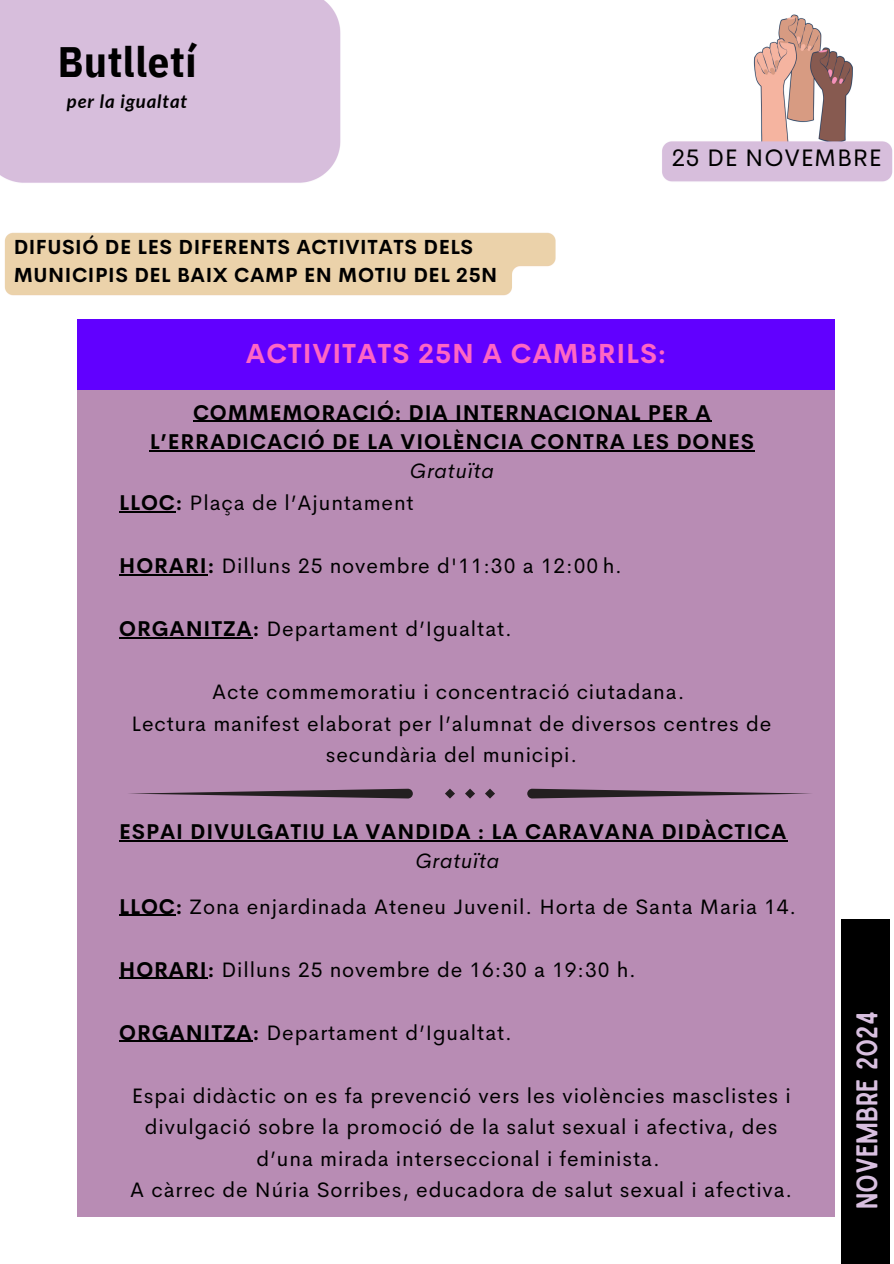
<style>
.page{position:relative;width:894px;height:1264px;background:#fff}
.page>*{position:absolute;margin:0;border:0;box-sizing:border-box;transform-origin:0 0}
.t1{font:700 42.45px "IBM Plex Sans Cond";letter-spacing:.015em;color:#000}
.t2{font:28.65px "Sailors";color:#d8bfdf}
.t3{font:700 27px "Cerebri Sans";letter-spacing:.03em;color:#ff66c4}
.t4{font:24px "Cerebri Sans";letter-spacing:.03em;color:#000}
.t5{font:21px/31.5px "Cerebri Sans";letter-spacing:.04em;color:#000;text-align:center}
.t6{font:700 21px/29.2px "Cerebri Sans";letter-spacing:.04em;color:#000;text-align:center}
.t7{font:700 19.95px/28.2px "Cerebri Sans";letter-spacing:.03em;color:#000}
.t8{font:italic 700 18.6px "Lato";letter-spacing:.045em;color:#000}
.s1{font-weight:400;font-style:italic}
.s2{font-weight:700}
</style>
<div class="page">
<img style="left:0;top:0;width:893px;height:296px">
<div style="left:77px;top:336px;width:757px;height:880px;background:#b88cb4"></div>
<div style="left:841px;top:919px;width:48px;height:344px;background:#000"></div>
<hr style="left:193px;top:420px;width:518px;height:2px;background:#000">
<hr style="left:150px;top:450px;width:604px;height:1px;background:#000">
<hr style="left:119px;top:511px;width:57px;height:1px;background:#000">
<hr style="left:119px;top:574px;width:89px;height:1px;background:#000">
<hr style="left:119px;top:637px;width:134px;height:1px;background:#000">
<hr style="left:119px;top:840px;width:668px;height:1px;background:#000">
<hr style="left:119px;top:914px;width:57px;height:1px;background:#000">
<hr style="left:119px;top:977px;width:89px;height:1px;background:#000">
<hr style="left:119px;top:1040px;width:134px;height:1px;background:#000">
<div style="left:77px;top:319px;width:757px;height:71px;background:#6100ff"></div>
<svg style="left:129px;top:788px;width:284px;height:10px"></svg>
<svg style="left:527px;top:788px;width:284px;height:10px"></svg>
<svg style="left:465px;top:788px;width:10px;height:10px"></svg>
<svg style="left:445px;top:788px;width:10px;height:10px"></svg>
<svg style="left:485px;top:788px;width:10px;height:10px"></svg>
<p class="t1" style="left:58px;top:34px;width:140px">Butlletí</p>
<p class="t8" style="left:67px;top:89px;width:122px">per la igualtat</p>
<h4 class="t4" style="left:671px;top:142px;width:211px">25 DE NOVEMBRE</h4>
<h3 class="t7" style="left:14px;top:232px;width:485px">DIFUSIÓ DE LES DIFERENTS ACTIVITATS DELS<br>MUNICIPIS DEL BAIX CAMP EN MOTIU DEL 25N</h3>
<h5 class="t3" style="left:246px;top:336px;width:422px">ACTIVITATS 25N A CAMBRILS:</h5>
<h5 class="t6" style="left:150px;top:397px;width:605px">COMMEMORACIÓ: DIA INTERNACIONAL PER A<br>L’ERRADICACIÓ DE LA VIOLÈNCIA CONTRA LES DONES<br><span class="s1">Gratuïta</span></h5>
<h5 class="t5" style="left:119px;top:487px;width:296px"><span class="s2">LLOC:</span> Plaça de l’Ajuntament</h5>
<h5 class="t5" style="left:119px;top:550px;width:504px"><span class="s2">HORARI:</span> Dilluns 25 novembre d'11:30 a 12:00 h.</h5>
<h5 class="t5" style="left:119px;top:613px;width:394px"><span class="s2">ORGANITZA:</span> Departament d’Igualtat.</h5>
<h5 class="t5" style="left:131px;top:676px;width:641px">Acte commemoratiu i concentració ciutadana.<br>Lectura manifest elaborat per l’alumnat de diversos centres de secundària del municipi.</h5>
<p class="t6" style="left:119px;top:817px;width:668px">ESPAI DIVULGATIU LA VANDIDA : LA CARAVANA DIDÀCTICA<br><span class="s1">Gratuïta</span></p>
<h5 class="t5" style="left:119px;top:890px;width:678px"><span class="s2">LLOC:</span> Zona enjardinada Ateneu Juvenil. Horta de Santa Maria 14.</h5>
<h5 class="t5" style="left:119px;top:953px;width:518px"><span class="s2">HORARI:</span> Dilluns 25 novembre de 16:30 a 19:30 h.</h5>
<h5 class="t5" style="left:119px;top:1016px;width:394px"><span class="s2">ORGANITZA:</span> Departament d’Igualtat.</h5>
<h5 class="t5" style="left:130px;top:1079px;width:663px">Espai didàctic on es fa prevenció vers les violències masclistes i divulgació sobre la promoció de la salut sexual i afectiva, des d’una mirada interseccional i feminista.<br>A càrrec de Núria Sorribes, educadora de salut sexual i afectiva.</h5>
<h1 class="t2" style="left:856px;top:1208px;width:199px;rotate:-90deg">NOVEMBRE 2024</h1>
</div>
